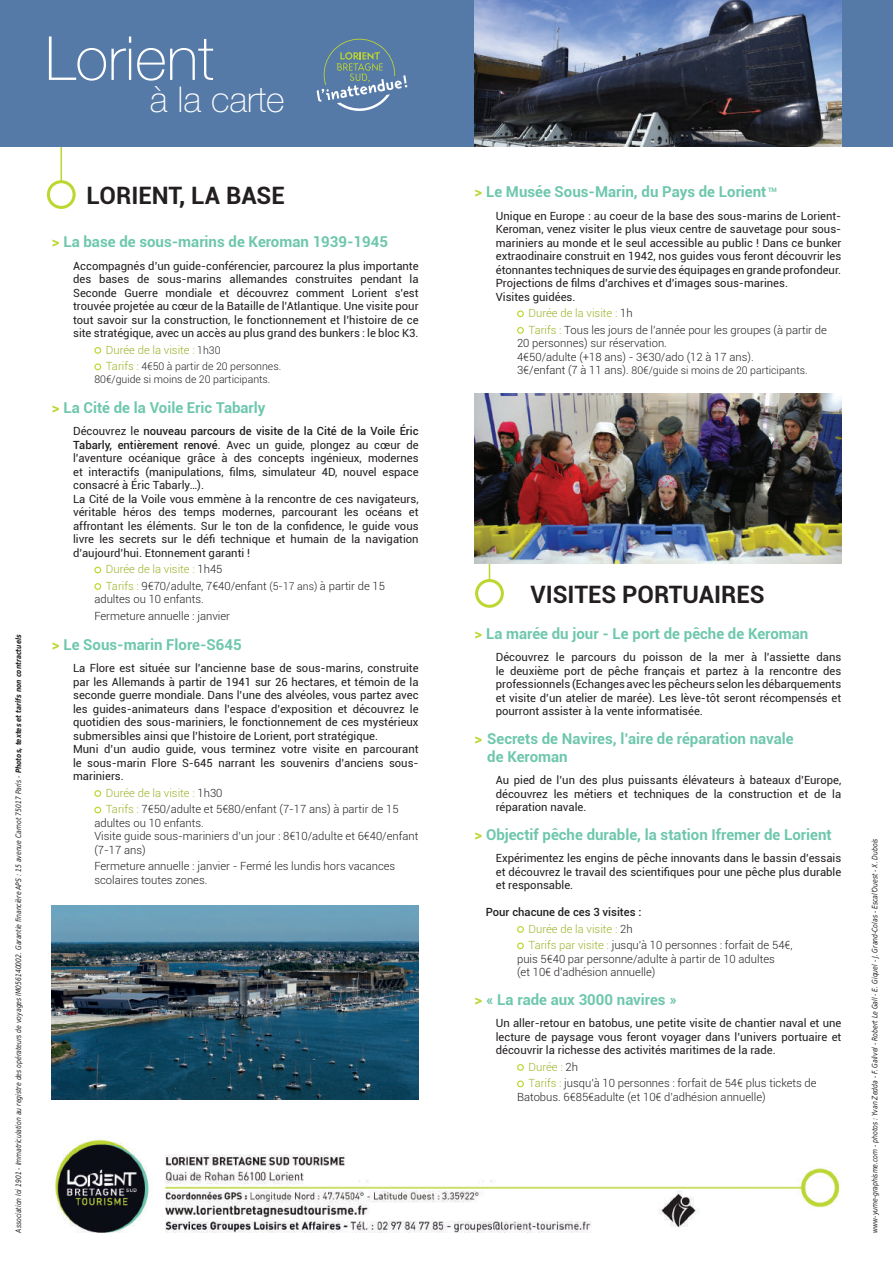
<style>
.page{position:relative;width:893px;height:1263px;background:#fff}
.page>*{position:absolute;margin:0;border:0;box-sizing:border-box;transform-origin:0 0}
.t1{font:100 60.75px "Helvetica Neue LT Std";color:#fff}
.t2{font:100 35.55px "Helvetica Neue LT Std";color:#fff}
.t3{font:700 24px "Roboto";color:#231f20}
.t4{font:700 15px/18px "Roboto";color:#6ec7ad}
.t5{font:11.25px/13.5px "Roboto";color:#231f20;text-align:justify}
.t6{font:300 11.25px/16.5px "Roboto";color:#231f20}
.t7{font:300 11.25px "Roboto";color:#9cb226}
.t8{font:300 10.5px/12.6px "Roboto";color:#231f20}
.t9{font:italic 7.5px "DejaVu Sans Condensed";color:#231f20;scale:.9 1}
.t10{font:700 6.15px "Roboto";color:#6ec7ad}
.s1{font-weight:700}
.s2{color:#bed630}
.s3{font-size:10.5px;color:#231f20}
.s4{font-size:11.25px;color:#9cb226}
.s5{font-weight:500}
.s6{color:#9cb226}
.s7{font-size:10.5px}
.s8{font-size:11.25px}
</style>
<div class="page">
<div style="left:47px;top:180px;width:29px;height:29px;border:3px solid #bed630;border-radius:50%"></div>
<hr style="left:60px;top:116px;width:2px;height:65px;background:#bed630">
<div style="left:475px;top:579px;width:29px;height:29px;border:3px solid #bed630;border-radius:50%"></div>
<hr style="left:489px;top:515px;width:1px;height:65px;background:#bed630">
<div style="left:517px;top:310px;width:7px;height:7px;border:1px solid #bed630;border-radius:50%"></div>
<div style="left:517px;top:327px;width:7px;height:7px;border:1px solid #bed630;border-radius:50%"></div>
<div style="left:0;top:0;width:893px;height:146px;background:#567aa7"></div>
<img style="left:475px;top:0;width:366px;height:146px">
<svg style="left:317px;top:38px;width:90px;height:73px"></svg>
<div style="left:94px;top:347px;width:7px;height:7px;border:1px solid #bed630;border-radius:50%"></div>
<div style="left:94px;top:363px;width:7px;height:7px;border:1px solid #bed630;border-radius:50%"></div>
<div style="left:94px;top:567px;width:7px;height:6px;border:1px solid #bed630;border-radius:50%"></div>
<div style="left:94px;top:583px;width:7px;height:7px;border:1px solid #bed630;border-radius:50%"></div>
<div style="left:94px;top:790px;width:7px;height:7px;border:1px solid #bed630;border-radius:50%"></div>
<div style="left:94px;top:807px;width:7px;height:6px;border:1px solid #bed630;border-radius:50%"></div>
<img style="left:55px;top:1139px;width:785px;height:94px">
<img style="left:52px;top:906px;width:367px;height:194px">
<img style="left:475px;top:393px;width:366px;height:171px">
<div style="left:517px;top:926px;width:7px;height:7px;border:1px solid #bed630;border-radius:50%"></div>
<div style="left:517px;top:942px;width:7px;height:7px;border:1px solid #bed630;border-radius:50%"></div>
<div style="left:517px;top:1064px;width:7px;height:7px;border:1px solid #bed630;border-radius:50%"></div>
<div style="left:517px;top:1080px;width:7px;height:7px;border:1px solid #bed630;border-radius:50%"></div>
<h1 class="t1" style="left:45px;top:24px;width:170px">Lorient</h1>
<h2 class="t2" style="left:150px;top:79px;width:137px">à la carte</h2>
<p class="t9" style="left:13px;top:1232px;width:666px;rotate:-90deg">Association loi 1901 - Immatriculation au registre des opérateurs de voyages IM056140002. Garantie financière APS : 15 avenue Carnot 75017 Paris - <span class="s1">Photos, textes et tarifs non contractuels</span></p>
<h3 class="t3" style="left:87px;top:178px;width:200px">LORIENT, LA BASE</h3>
<h3 class="t4" style="left:52px;top:232px;width:338px"><span class="s2">&gt;</span> La base de sous-marins de Keroman 1939-1945</h3>
<p class="t5" style="left:73px;top:259px;width:347px">Accompagnés d’un guide-conférencier, parcourez la plus importante des bases de sous-marins allemandes construites pendant la Seconde Guerre mondiale et découvrez comment Lorient s’est trouvée projetée au cœur de la Bataille de l’Atlantique. Une visite pour tout savoir sur la construction, le fonctionnement et l’histoire de ce site stratégique, avec un accès au plus grand des bunkers : le bloc K3.</p>
<p class="t7" style="left:106px;top:342px;width:116px">Durée de la visite : <span class="s3">1h30</span></p>
<p class="t8" style="left:94px;top:360px;width:188px;text-indent:11px"><span class="s4">Tarifs :</span> 4€50 à partir de 20 personnes.<br>80€/guide si moins de 20 participants.</p>
<h3 class="t4" style="left:52px;top:398px;width:215px"><span class="s2">&gt;</span> La Cité de la Voile Eric Tabarly</h3>
<p class="t5" style="left:73px;top:424px;width:347px;text-align:left">Découvrez le <span class="s5">nouveau parcours de visite de la Cité de la Voile Éric Tabarly, entièrement renové</span>. Avec un guide, plongez au cœur de l’aventure océanique grâce à des concepts ingénieux, modernes et interactifs (manipulations, films, simulateur 4D, nouvel espace consacré à Éric Tabarly…).<br>La Cité de la Voile vous emmène à la rencontre de ces navigateurs, véritable héros des temps modernes, parcourant les océans et affrontant les éléments. Sur le ton de la confidence, le guide vous livre les secrets sur le défi technique et humain de la navigation d’aujourd’hui. Etonnement garanti !</p>
<p class="t6" style="left:106px;top:561px;width:281px"><span class="s6">Durée de la visite :</span> 1h45<br><span class="s6">Tarifs :</span> 9€70/adulte, 7€40/enfant <span class="s7">(5-17 ans)</span> à partir de 15</p>
<p class="t6" style="left:94px;top:591px;width:137px">adultes ou 10 enfants.<br>Fermeture annuelle : janvier</p>
<h3 class="t4" style="left:52px;top:635px;width:191px"><span class="s2">&gt;</span> Le Sous-marin Flore-S645</h3>
<p class="t5" style="left:73px;top:661px;width:347px;text-align:left">La Flore est située sur l’ancienne base de sous-marins, construite par les Allemands à partir de 1941 sur 26 hectares, et témoin de la seconde guerre mondiale. Dans l’une des alvéoles, vous partez avec les guides-animateurs dans l’espace d’exposition et découvrez le quotidien des sous-mariniers, le fonctionnement de ces mystérieux submersibles ainsi que l’histoire de Lorient, port stratégique.<br>Muni d’un audio guide, vous terminez votre visite en parcourant le sous-marin Flore S-645 narrant les souvenirs d’anciens sous&shy;mariniers.</p>
<p class="t6" style="left:106px;top:784px;width:294px"><span class="s6">Durée de la visite :</span> 1h30<br><span class="s6">Tarifs :</span> 7€50/adulte et 5€80/enfant (7-17 ans) à partir de 15</p>
<p class="t6" style="left:94px;top:816px;width:325px;line-height:13.5px">adultes ou 10 enfants.<br>Visite guide sous-mariniers d’un jour : 8€10/adulte et 6€40/enfant (7-17 ans)</p>
<p class="t6" style="left:94px;top:859px;width:302px;line-height:13.5px">Fermeture annuelle : janvier - Fermé les lundis hors vacances scolaires toutes zones.</p>
<h3 class="t4" style="left:475px;top:182px;width:293px"><span class="s2">&gt;</span> Le Musée Sous-Marin, du Pays de Lorient</h3>
<p class="t10" style="left:768px;top:186px;width:10px">TM</p>
<p class="t5" style="left:496px;top:209px;width:347px;text-align:left">Unique en Europe : au coeur de la base des sous-marins de Lorient-Keroman, venez visiter le plus vieux centre de sauvetage pour sous&shy;mariniers au monde et le seul accessible au public ! Dans ce bunker extraodinaire construit en 1942, nos guides vous feront découvrir les étonnantes techniques de survie des équipages en grande profondeur.<br>Projections de films d’archives et d’images sous-marines.<br>Visites guidées.</p>
<p class="t6" style="left:529px;top:305px;width:300px"><span class="s6">Durée de la visite :</span> 1h<br><span class="s6">Tarifs :</span> Tous les jours de l’année pour les groupes (à partir de</p>
<p class="t6" style="left:517px;top:336px;width:238px;line-height:13.5px">20 personnes) sur réservation.<br>4€50/adulte (+18 ans) - 3€30/ado (12 à 17 ans).</p>
<p class="t8" style="left:517px;top:364px;width:292px"><span class="s8">3€/enfant (7 à 11 ans).</span> 80€/guide si moins de 20 participants.</p>
<h3 class="t3" style="left:530px;top:577px;width:236px">VISITES PORTUAIRES</h3>
<h3 class="t4" style="left:475px;top:624px;width:335px"><span class="s2">&gt;</span> La marée du jour - Le port de pêche de Keroman</h3>
<p class="t5" style="left:496px;top:650px;width:347px">Découvrez le parcours du poisson de la mer à l’assiette dans le deuxième port de pêche français et partez à la rencontre des professionnels (Echanges avec les pêcheurs selon les débarquements et visite d’un atelier de marée). Les lève-tôt seront récompensés et pourront assister à la vente informatisée.</p>
<h3 class="t4" style="left:487px;top:729px;width:308px;text-indent:-13px"><span class="s2">&gt;</span> Secrets de Navires, l’aire de réparation navale de Keroman</h3>
<p class="t5" style="left:496px;top:773px;width:347px">Au pied de l’un des plus puissants élévateurs à bateaux d’Europe, découvrez les métiers et techniques de la construction et de la réparation navale.</p>
<h3 class="t4" style="left:475px;top:825px;width:359px"><span class="s2">&gt;</span> Objectif pêche durable, la station Ifremer de Lorient</h3>
<p class="t5" style="left:496px;top:851px;width:347px">Expérimentez les engins de pêche innovants dans le bassin d’essais et découvrez le travail des scientifiques pour une pêche plus durable et responsable.</p>
<p class="t6" style="left:529px;top:904px;width:266px;text-indent:-43px"><span class="s5">Pour chacune de ces 3 visites :<br></span><span class="s6">Durée de la visite :</span> 2h<br><span class="s6">Tarifs par visite :</span> jusqu’à 10 personnes : forfait de 54€,</p>
<p class="t6" style="left:517px;top:952px;width:259px;line-height:13.5px">puis 5€40 par personne/adulte à partir de 10 adultes (et 10€ d’adhésion annuelle)</p>
<h3 class="t4" style="left:475px;top:990px;width:204px"><span class="s2">&gt;</span> « La rade aux 3000 navires »</h3>
<p class="t5" style="left:496px;top:1016px;width:347px">Un aller-retour en batobus, une petite visite de chantier naval et une lecture de paysage vous feront voyager dans l’univers portuaire et découvrir la richesse des activités maritimes de la rade.</p>
<p class="t6" style="left:529px;top:1058px;width:290px"><span class="s6">Durée :</span> 2h<br><span class="s6">Tarifs :</span> jusqu’à 10 personnes : forfait de 54€ plus tickets de</p>
<p class="t6" style="left:517px;top:1088px;width:250px">Batobus. 6€85€adulte (et 10€ d’adhésion annuelle)</p>
<p class="t9" style="left:869px;top:1232px;width:439px;rotate:-90deg">www-yume-graphisme.com - photos : Yvan Zedda - F. Galivel - Robert Le Gall - E. Giquel - J. Grand-Colas - Escal’Ouest - X. Dubois</p>
</div>
